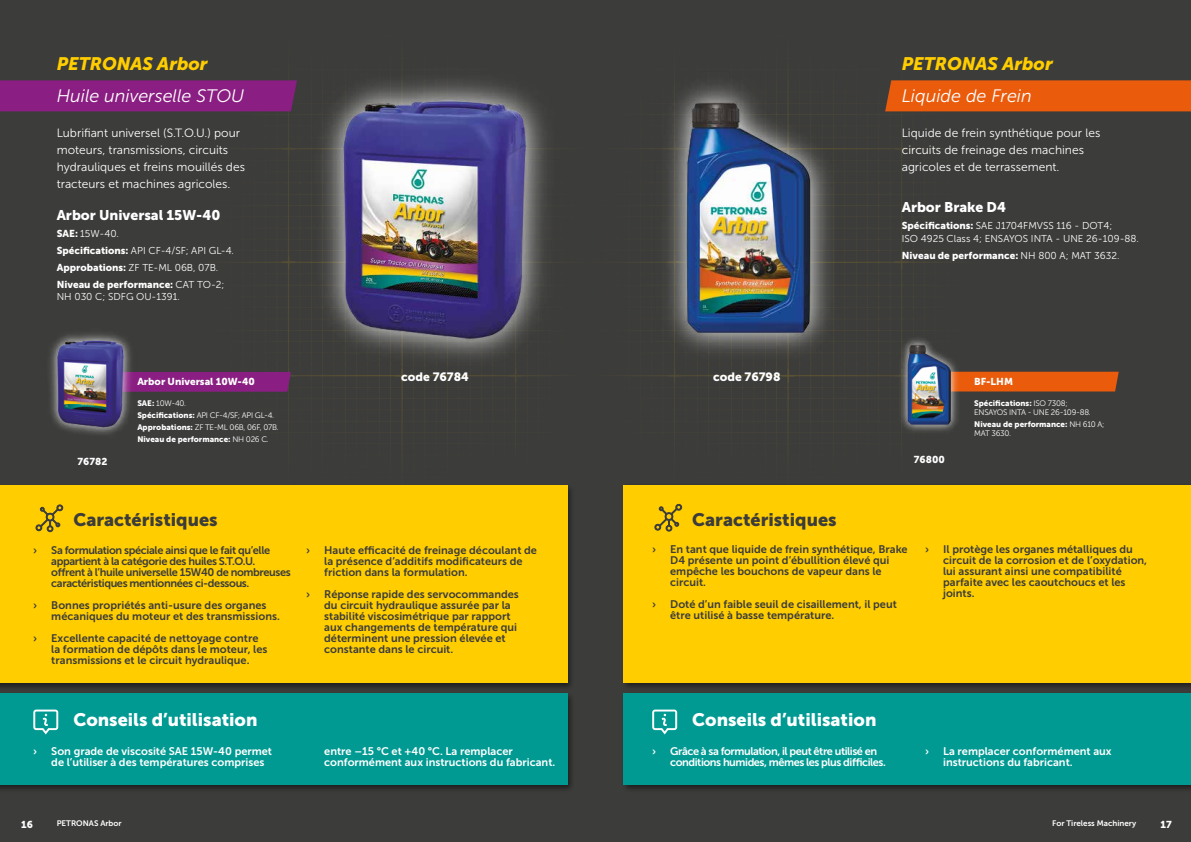
<style>
.page{position:relative;width:1191px;height:842px;background:#3c3c3b}
.page>*{position:absolute;margin:0;border:0;box-sizing:border-box;transform-origin:0 0}
.t1{font:18px "Museo Sans 900";color:#fff}
.t2{font:italic 18px "Museo Sans 300";color:#fff}
.t3{font:18px "Museo Sans 900";color:#3c3c3b}
.t4{font:italic 18px "Museo Sans 900";color:#ffcd00}
.t5{font:14px "Museo Sans 900";color:#fff}
.t6{font:12px/17px "Museo Sans 300";color:#fff}
.t7{font:12px "Museo Sans 900";color:#fff}
.t8{font:11px/11px "Museo Sans 700";color:#3c3c3b}
.t9{font:11px/11px "Museo Sans 700";color:#fff}
.t10{font:11px/11px "Museo Sans 700";letter-spacing:-.035em;color:#3c3c3b}
.t11{font:11px/11px "Museo Sans 700";letter-spacing:-.04em;color:#fff}
.t12{font:10px/17px "Museo Sans 300";color:#fff}
.t13{font:10px "Museo Sans 900";color:#fff}
.t14{font:8px/12px "Museo Sans 300";letter-spacing:-.03em;color:#fff}
.t15{font:8px "Museo Sans 900";color:#fff}
.t16{font:8px "Museo Sans 700";color:#fff}
.s1{font-family:"Museo Sans 900"}
.s2{font-family:"Museo Sans 300"}
</style>
<div class="page">
<img style="left:209px;top:111px;width:772px;height:333px">
<div style="left:0;top:483px;width:575px;height:208px;background:#000;opacity:.5"></div>
<div style="left:0;top:486px;width:567px;height:197px;background:#ffcd00"></div>
<div style="left:0;top:691px;width:575px;height:102px;background:#000;opacity:.5"></div>
<div style="left:0;top:693px;width:567px;height:92px;background:#009a93"></div>
<div style="left:138px;top:372px;width:153px;height:20px;background:#8a1e82"></div>
<div style="left:621px;top:691px;width:570px;height:102px;background:#000;opacity:.5"></div>
<div style="left:624px;top:693px;width:567px;height:92px;background:#009a93"></div>
<div style="left:966px;top:372px;width:152px;height:19px;background:#ea5b0b"></div>
<div style="left:621px;top:483px;width:570px;height:208px;background:#000;opacity:.5"></div>
<div style="left:624px;top:485px;width:567px;height:198px;background:#ffcd00"></div>
<div style="left:0;top:80px;width:297px;height:31px;background:#8a1e82"></div>
<div style="left:885px;top:80px;width:306px;height:31px;background:#ea5b0b"></div>
<img style="left:308px;top:79px;width:256px;height:293px">
<img style="left:50px;top:334px;width:88px;height:100px">
<img style="left:643px;top:80px;width:212px;height:296px">
<img style="left:892px;top:328px;width:74px;height:111px">
<svg style="left:33px;top:709px;width:25px;height:25px"></svg>
<svg style="left:35px;top:504px;width:28px;height:28px"></svg>
<svg style="left:652px;top:709px;width:25px;height:25px"></svg>
<svg style="left:654px;top:504px;width:28px;height:28px"></svg>
<h1 class="t4" style="left:57px;top:54px;width:152px">PETRONAS Arbor</h1>
<h1 class="t2" style="left:57px;top:86px;width:189px">Huile universelle STOU</h1>
<h1 class="t4" style="left:901px;top:54px;width:152px">PETRONAS Arbor</h1>
<h1 class="t2" style="left:901px;top:86px;width:132px">Liquide de Frein</h1>
<p class="t6" style="left:57px;top:124px;width:190px">Lubrifiant universel (S.T.O.U.) pour moteurs, transmissions, circuits hydrauliques et freins mouillés des tracteurs et machines agricoles.</p>
<p class="t6" style="left:901px;top:125px;width:200px">Liquide de frein synthétique pour les circuits de freinage des machines agricoles et de terrassement.</p>
<p class="t5" style="left:57px;top:208px;width:165px">Arbor Universal 15W-40</p>
<p class="t12" style="left:57px;top:226px;width:179px"><span class="s1">SAE:</span> 15W-40.<br><span class="s1">Spécifications:</span> API CF-4/SF; API GL-4.<br><span class="s1">Approbations:</span> ZF TE-ML 06B, 07B.</p>
<p class="t13" style="left:57px;top:279px;width:169px">Niveau de performance: <span class="s2">CAT TO-2;</span></p>
<p class="t12" style="left:57px;top:289px;width:125px">NH 030 C; SDFG OU-1391.</p>
<p class="t5" style="left:901px;top:200px;width:106px">Arbor Brake D4</p>
<p class="t12" style="left:901px;top:220px;width:239px;line-height:12px"><span class="s1">Spécifications:</span> SAE J1704FMVSS 116 - DOT4;<br>ISO 4925 Class 4; ENSAYOS INTA - UNE 26-109-88.</p>
<p class="t13" style="left:901px;top:249px;width:219px">Niveau de performance: <span class="s2">NH 800 A; MAT 3632.</span></p>
<p class="t13" style="left:137px;top:376px;width:119px">Arbor Universal 10W-40</p>
<p class="t7" style="left:401px;top:370px;width:69px">code 76784</p>
<p class="t7" style="left:713px;top:370px;width:69px">code 76798</p>
<p class="t13" style="left:974px;top:376px;width:40px">BF-LHM</p>
<p class="t14" style="left:137px;top:397px;width:143px"><span class="s1">SAE:</span> 10W-40.<br><span class="s1">Spécifications:</span> API CF-4/SF; API GL-4.<br><span class="s1">Approbations:</span> ZF TE-ML 06B, 06F, 07B.</p>
<p class="t15" style="left:137px;top:435px;width:133px">Niveau de performance: <span class="s2">NH 026 C.</span></p>
<p class="t15" style="left:974px;top:398px;width:95px">Spécifications: <span class="s2">ISO 7308;</span></p>
<p class="t14" style="left:974px;top:406px;width:118px">ENSAYOS INTA - UNE 26-109-88.</p>
<p class="t15" style="left:974px;top:419px;width:132px">Niveau de performance: <span class="s2">NH 610 A;</span></p>
<p class="t14" style="left:974px;top:427px;width:38px">MAT 3630.</p>
<p class="t13" style="left:78px;top:456px;width:31px">76782</p>
<p class="t13" style="left:914px;top:454px;width:32px">76800</p>
<h1 class="t3" style="left:73px;top:510px;width:146px">Caractéristiques</h1>
<h1 class="t3" style="left:692px;top:509px;width:146px">Caractéristiques</h1>
<p class="t8" style="left:33px;top:544px;width:5px">›</p>
<p class="t10" style="left:51px;top:544px;width:241px">Sa formulation spéciale ainsi que le fait qu’elle appartient à la catégorie des huiles S.T.O.U. offrent à l’huile universelle 15W40 de nombreuses caractéristiques mentionnées ci-dessous.</p>
<p class="t8" style="left:33px;top:599px;width:5px">›</p>
<p class="t8" style="left:51px;top:599px;width:230px">Bonnes propriétés anti-usure des organes mécaniques du moteur et des transmissions.</p>
<p class="t8" style="left:33px;top:632px;width:5px">›</p>
<p class="t8" style="left:51px;top:632px;width:218px">Excellente capacité de nettoyage contre la formation de dépôts dans le moteur, les transmissions et le circuit hydraulique.</p>
<p class="t8" style="left:306px;top:544px;width:5px">›</p>
<p class="t8" style="left:324px;top:544px;width:214px">Haute efficacité de freinage découlant de la présence d’additifs modificateurs de friction dans la formulation.</p>
<p class="t8" style="left:306px;top:588px;width:5px">›</p>
<p class="t8" style="left:324px;top:588px;width:196px">Réponse rapide des servocommandes du circuit hydraulique assurée par la stabilité viscosimétrique par rapport aux changements de température qui déterminent une pression élevée et constante dans le circuit.</p>
<p class="t8" style="left:652px;top:544px;width:5px">›</p>
<p class="t8" style="left:670px;top:544px;width:239px">En tant que liquide de frein synthétique, Brake D4 présente un point d’ébullition élevé qui empêche les bouchons de vapeur dans le circuit.</p>
<p class="t8" style="left:652px;top:599px;width:5px">›</p>
<p class="t8" style="left:670px;top:599px;width:228px">Doté d’un faible seuil de cisaillement, il peut être utilisé à basse température.</p>
<p class="t8" style="left:925px;top:544px;width:5px">›</p>
<p class="t8" style="left:943px;top:544px;width:205px">Il protège les organes métalliques du circuit de la corrosion et de l’oxydation, lui assurant ainsi une compatibilité parfaite avec les caoutchoucs et les joints.</p>
<h1 class="t1" style="left:73px;top:709px;width:186px">Conseils d’utilisation</h1>
<h1 class="t1" style="left:692px;top:709px;width:186px">Conseils d’utilisation</h1>
<p class="t9" style="left:33px;top:746px;width:5px">›</p>
<p class="t9" style="left:51px;top:746px;width:222px">Son grade de viscosité SAE 15W-40 permet de l’utiliser à des températures comprises</p>
<p class="t9" style="left:324px;top:746px;width:232px">entre –15 °C et +40 °C. La remplacer conformément aux instructions du fabricant.</p>
<p class="t9" style="left:652px;top:746px;width:5px">›</p>
<p class="t11" style="left:670px;top:746px;width:217px">Grâce à sa formulation, il peut être utilisé en conditions humides, mêmes les plus difficiles.</p>
<p class="t9" style="left:925px;top:746px;width:5px">›</p>
<p class="t9" style="left:943px;top:746px;width:170px">La remplacer conformément aux instructions du fabricant.</p>
<p class="t13" style="left:21px;top:818px;width:13px">16</p>
<p class="t16" style="left:57px;top:819px;width:66px">PETRONAS Arbor</p>
<p class="t16" style="left:1052px;top:819px;width:86px">For Tireless Machinery</p>
<p class="t13" style="left:1160px;top:818px;width:13px">17</p>
</div>
